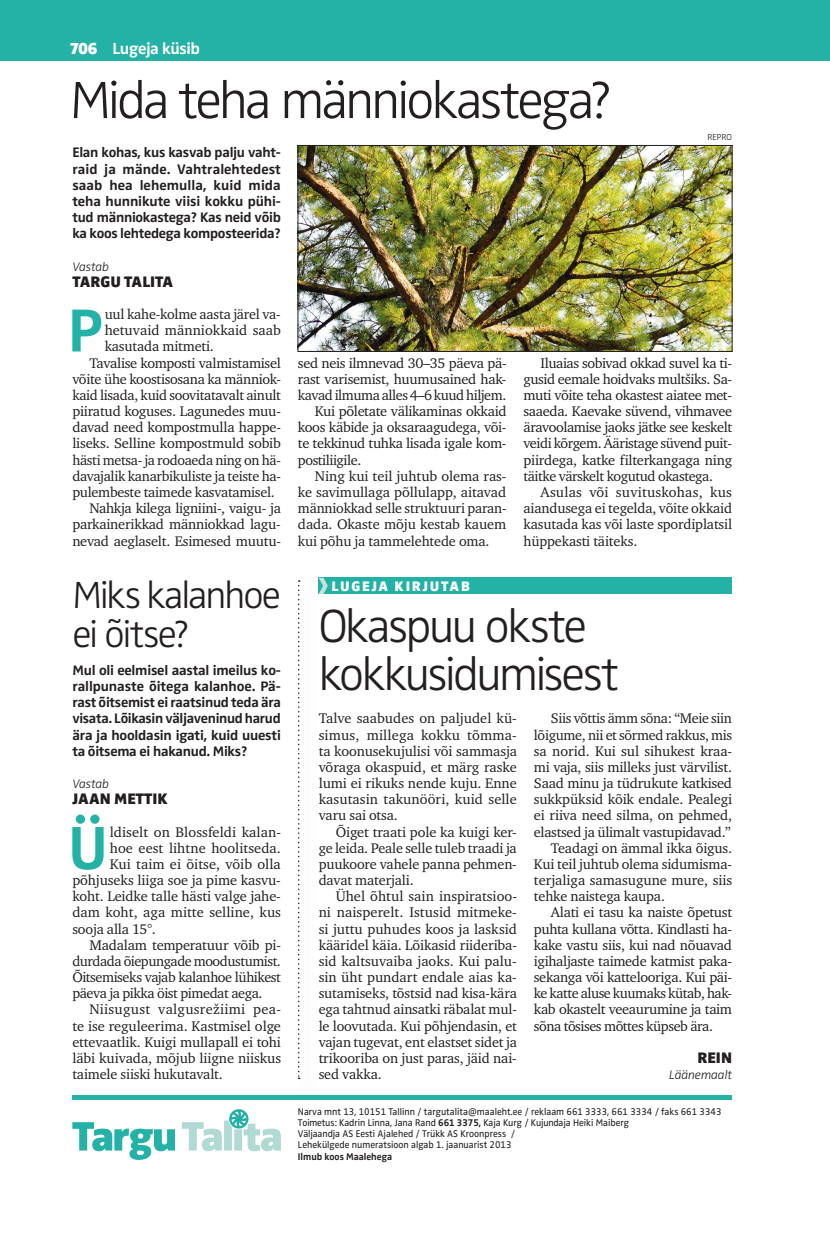
<style>
.page{position:relative;width:830px;height:1234px;background:#fff}
.page>*{position:absolute;margin:0;border:0;box-sizing:border-box;transform-origin:0 0}
.t1{font:700 62.7px "Zwo Pro";color:#23b2a5}
.t2{font:300 54px "Zwo Pro";letter-spacing:-.055em;color:#231f20}
.t3{font:300 48px/48px "Zwo Pro";letter-spacing:-.055em;color:#231f20}
.t4{font:300 39px/39px "Zwo Pro";letter-spacing:-.05em;color:#231f20}
.t5{font:700 16.5px "Zwo Pro";letter-spacing:-.025em;color:#fff}
.t6{font:900 15.75px "Zwo Pro";color:#231f20}
.t7{font:14.25px/16.2px "Charter ITC";letter-spacing:-.015em;color:#231f20;text-align:justify}
.t8{font:700 14.25px/16.2px "Zwo Pro";letter-spacing:-.02em;color:#231f20;text-align:justify}
.t9{font:14.25px "Charter ITC";letter-spacing:.005em;color:#231f20}
.t10{font:14.25px "Charter ITC";letter-spacing:.02em;color:#231f20}
.t11{font:900 14.25px "Zwo Pro";letter-spacing:.11em;color:#fff}
.t12{font:italic 300 12.75px "Zwo Pro";letter-spacing:-.01em;color:#231f20}
.t13{font:10.05px/11.2px "Zwo Pro";color:#231f20;scale:.95 1}
.t14{font:700 10.05px "Zwo Pro";color:#231f20;scale:.95 1}
.t15{font:300 9px "Zwo Pro";color:#231f20}
.s1{font-weight:900}
.s2{font-weight:700}
</style>
<div class="page">
<hr style="left:829px;top:0;width:1px;height:60px;background:#23b2a5">
<div style="left:0;top:0;width:829px;height:60px;background:#23b2a5"></div>
<svg style="left:72px;top:1122px;width:103px;height:37px"></svg>
<svg style="left:182px;top:1109px;width:99px;height:41px"></svg>
<div style="left:72px;top:1094px;width:659px;height:5px;background:#23b2a5"></div>
<div style="left:318px;top:577px;width:413px;height:17px;background:#23b2a5"></div>
<svg style="left:318px;top:577px;width:9px;height:17px"></svg>
<img style="left:299px;top:147px;width:431px;height:202px">
<div style="left:297px;top:145px;width:435px;height:206px;border:1px solid #231f20"></div>
<img style="left:298px;top:580px;width:3px;height:500px">
<svg style="left:297px;top:1094px;width:20px;height:1px"></svg>
<svg style="left:298px;top:580px;width:1px;height:498px"></svg>
<p class="t5" style="left:70px;top:39px;width:131px"><span class="s1">706</span> Lugeja küsib</p>
<h2 class="t2" style="left:70px;top:69px;width:543px">Mida teha männiokastega?</h2>
<p class="t15" style="left:707px;top:132px;width:26px">REPRO</p>
<p class="t8" style="left:72px;top:145px;width:210px">Elan kohas, kus kasvab palju vaht&shy;raid ja mände. Vahtralehtedest saab hea lehemulla, kuid mida teha hunnikute viisi kokku pühi&shy;tud männiokastega? Kas neid võib ka koos lehtedega komposteerida?</p>
<p class="t12" style="left:72px;top:259px;width:38px">Vastab</p>
<p class="t6" style="left:72px;top:272px;width:102px">TARGU TALITA</p>
<h1 class="t1" style="left:68px;top:294px;width:37px">P</h1>
<p class="t7" style="left:105px;top:306px;width:177px">uul kahe-kolme aasta järel va-</p>
<p class="t9" style="left:105px;top:321px;width:178px">hetuvaid männiokkaid saab</p>
<p class="t7" style="left:105px;top:338px;width:111px">kasutada mitmeti.</p>
<p class="t7" style="left:89px;top:354px;width:193px">Tavalise komposti valmistamisel</p>
<p class="t7" style="left:72px;top:371px;width:210px">võite ühe koostisosana ka männiok-</p>
<p class="t7" style="left:72px;top:387px;width:210px">kaid lisada, kuid soovitatavalt ainult</p>
<p class="t7" style="left:72px;top:403px;width:210px">piiratud koguses. Lagunedes muu-</p>
<p class="t7" style="left:72px;top:419px;width:210px">davad need kompostmulla happe-</p>
<p class="t7" style="left:72px;top:435px;width:210px">liseks. Selline kompostmuld sobib</p>
<p class="t7" style="left:72px;top:451px;width:210px">hästi metsa- ja rodoaeda ning on hä-</p>
<p class="t7" style="left:72px;top:467px;width:210px">davajalik kanarbikuliste ja teiste ha-</p>
<p class="t7" style="left:72px;top:484px;width:204px">pulembeste taimede kasvatamisel.</p>
<p class="t7" style="left:89px;top:500px;width:193px">Nahkja kilega ligniini-, vaigu- ja</p>
<p class="t7" style="left:72px;top:516px;width:210px">parkainerikkad männiokkad lagu-</p>
<p class="t7" style="left:72px;top:532px;width:210px">nevad aeglaselt. Esimesed muutu-</p>
<h3 class="t4" style="left:72px;top:576px;width:210px">Miks kalanhoe ei õitse?</h3>
<p class="t8" style="left:72px;top:662px;width:210px">Mul oli eelmisel aastal imeilus ko&shy;rallpunaste õitega kalanhoe. Pä&shy;rast õitsemist ei raatsinud teda ära visata. Lõikasin väljaveninud harud ära ja hooldasin igati, kuid uuesti ta õitsema ei hakanud. Miks?</p>
<p class="t12" style="left:72px;top:776px;width:38px">Vastab</p>
<p class="t6" style="left:72px;top:789px;width:97px">JAAN METTIK</p>
<h1 class="t1" style="left:68px;top:811px;width:42px">Ü</h1>
<p class="t9" style="left:110px;top:822px;width:173px">ldiselt on Blossfeldi kalan-</p>
<p class="t9" style="left:110px;top:838px;width:172px">hoe eest lihtne hoolitseda.</p>
<p class="t9" style="left:110px;top:854px;width:172px">Kui taim ei õitse, võib olla</p>
<p class="t7" style="left:72px;top:871px;width:210px">põhjuseks liiga soe ja pime kasvu-</p>
<p class="t7" style="left:72px;top:888px;width:210px">koht. Leidke talle hästi valge jahe-</p>
<p class="t9" style="left:72px;top:903px;width:210px">dam koht, aga mitte selline, kus</p>
<p class="t7" style="left:72px;top:920px;width:85px">sooja alla 15°.</p>
<p class="t7" style="left:89px;top:936px;width:193px">Madalam temperatuur võib pi-</p>
<p class="t7" style="left:72px;top:952px;width:210px">durdada õiepungade moodustumist.</p>
<p class="t7" style="left:72px;top:968px;width:210px">Õitsemiseks vajab kalanhoe lühikest</p>
<p class="t7" style="left:72px;top:985px;width:191px">päeva ja pikka öist pimedat aega.</p>
<p class="t10" style="left:89px;top:1000px;width:193px">Niisugust valgusrežiimi pea-</p>
<p class="t7" style="left:72px;top:1017px;width:210px">te ise reguleerima. Kastmisel olge</p>
<p class="t7" style="left:72px;top:1033px;width:210px">ettevaatlik. Kuigi mullapall ei tohi</p>
<p class="t7" style="left:72px;top:1049px;width:210px">läbi kuivada, mõjub liigne niiskus</p>
<p class="t7" style="left:72px;top:1065px;width:152px">taimele siiski hukutavalt.</p>
<p class="t7" style="left:298px;top:354px;width:210px">sed neis ilmnevad 30–35 päeva pä-</p>
<p class="t7" style="left:298px;top:371px;width:210px">rast varisemist, huumusained hak-</p>
<p class="t7" style="left:298px;top:387px;width:210px">kavad ilmuma alles 4–6 kuud hiljem.</p>
<p class="t7" style="left:315px;top:403px;width:193px">Kui põletate välikaminas okkaid</p>
<p class="t7" style="left:298px;top:419px;width:210px">koos käbide ja oksaraagudega, või-</p>
<p class="t7" style="left:298px;top:435px;width:210px">te tekkinud tuhka lisada igale kom-</p>
<p class="t7" style="left:298px;top:451px;width:65px">postiliigile.</p>
<p class="t7" style="left:315px;top:467px;width:193px">Ning kui teil juhtub olema ras-</p>
<p class="t7" style="left:298px;top:484px;width:210px">ke savimullaga põllulapp, aitavad</p>
<p class="t7" style="left:298px;top:500px;width:210px">männiokkad selle struktuuri paran-</p>
<p class="t7" style="left:298px;top:516px;width:210px">dada. Okaste mõju kestab kauem</p>
<p class="t7" style="left:298px;top:532px;width:193px">kui põhu ja tammelehtede oma.</p>
<p class="t11" style="left:331px;top:577px;width:140px">LUGEJA KIRJUTAB</p>
<p class="t7" style="left:523px;top:354px;width:210px;text-indent:17px">Iluaias sobivad okkad suvel ka ti&shy;gusid eemale hoidvaks multšiks. Sa&shy;muti võite teha okastest aiatee met&shy;saaeda. Kaevake süvend, vihmavee äravoolamise jaoks jätke see keskelt veidi kõrgem. Ääristage süvend puit&shy;piirdega, katke filterkangaga ning täitke värskelt kogutud okastega.</p>
<p class="t7" style="left:523px;top:484px;width:210px;text-indent:17px">Asulas või suvituskohas, kus aiandusega ei tegelda, võite okkaid kasutada kas või laste spordiplatsil hüppekasti täiteks.</p>
<h3 class="t3" style="left:318px;top:603px;width:301px">Okaspuu okste kokkusidumisest</h3>
<p class="t7" style="left:318px;top:710px;width:200px">Talve saabudes on paljudel kü&shy;simus, millega kokku tõmma&shy;ta koonusekujulisi või sammasja võraga okaspuid, et märg raske lumi ei rikuks nende kuju. Enne kasutasin takunööri, kuid selle varu sai otsa.</p>
<p class="t7" style="left:318px;top:823px;width:199px;text-indent:17px">Õiget traati pole ka kui gi ker&shy;ge leida. Peale selle tuleb traadi ja puukoore vahele panna pehmen&shy;davat materjali.</p>
<p class="t7" style="left:318px;top:888px;width:200px;text-indent:17px">Ühel õhtul sain inspiratsioo&shy;ni naisperelt. Istusid mitmeke&shy;si juttu puhudes koos ja lasksid kääridel käia. Lõikasid riideriba&shy;sid kaltsuvaiba jaoks. Kui palu&shy;sin üht pundart endale aias ka&shy;sutamiseks, tõstsid nad kisa-kära ega tahtnud ainsatki räbalat mul&shy;le loovutada. Kui põhjendasin, et vajan tugevat, ent elastset sidet ja trikooriba on just paras, jäid nai&shy;sed vakka.</p>
<p class="t7" style="left:550px;top:710px;width:182px">Siis võttis ämm sõna: “Meie siin</p>
<p class="t7" style="left:533px;top:726px;width:200px">lõigume, nii et sõrmed rakkus, mis</p>
<p class="t7" style="left:533px;top:742px;width:200px">sa norid. Kui sul sihukest kraa-</p>
<p class="t7" style="left:533px;top:758px;width:200px">mi vaja, siis milleks just värvilist.</p>
<p class="t7" style="left:533px;top:774px;width:199px">Saad minu ja tüdrukute katkised</p>
<p class="t7" style="left:533px;top:791px;width:200px">sukkpüksid kõik endale. Pealegi</p>
<p class="t7" style="left:533px;top:807px;width:200px">ei riiva need silma, on pehmed,</p>
<p class="t7" style="left:533px;top:823px;width:198px">elastsed ja ülimalt vastupidavad.”</p>
<p class="t7" style="left:550px;top:839px;width:183px">Teadagi on ämmal ikka õigus.</p>
<p class="t7" style="left:533px;top:855px;width:199px">Kui teil juhtub olema sidumisma-</p>
<p class="t7" style="left:533px;top:871px;width:200px">terjaliga samasugune mure, siis</p>
<p class="t7" style="left:533px;top:888px;width:133px">tehke naistega kaupa.</p>
<p class="t7" style="left:550px;top:904px;width:183px">Alati ei tasu ka naiste õpetust</p>
<p class="t7" style="left:533px;top:920px;width:200px">puhta kullana võtta. Kindlasti ha-</p>
<p class="t7" style="left:533px;top:936px;width:199px">kake vastu siis, kui nad nõuavad</p>
<p class="t7" style="left:533px;top:952px;width:199px">igihaljaste taimede katmist paka-</p>
<p class="t7" style="left:533px;top:968px;width:200px">sekanga või kattelooriga. Kui päi-</p>
<p class="t7" style="left:533px;top:985px;width:199px">ke katte aluse kuumaks kütab, hak-</p>
<p class="t7" style="left:533px;top:1001px;width:200px">kab okastelt veeaurumine ja taim</p>
<p class="t7" style="left:533px;top:1017px;width:180px">sõna tõsises mõttes küpseb ära.</p>
<p class="t6" style="left:697px;top:1047px;width:36px">REIN</p>
<p class="t12" style="left:668px;top:1067px;width:64px">Läänemaalt</p>
<p class="t13" style="left:298px;top:1105px;width:447px">Narva mnt 13, 10151 Tallinn / targutalita@maaleht.ee / reklaam 661 3333, 661 3334 / faks 661 3343<br>Toimetus: Kadrin Linna, Jana Rand <span class="s2">661 3375,</span> Kaja Kurg / Kujundaja Heiki Maiberg<br>Väl jaand ja AS Eesti Ajalehed / Trükk AS Kroonpress /<br>Lehekülgede numeratsioon algab 1. jaanuarist 2013</p>
<p class="t14" style="left:298px;top:1149px;width:101px">Ilmub koos Maalehega</p>
</div>
